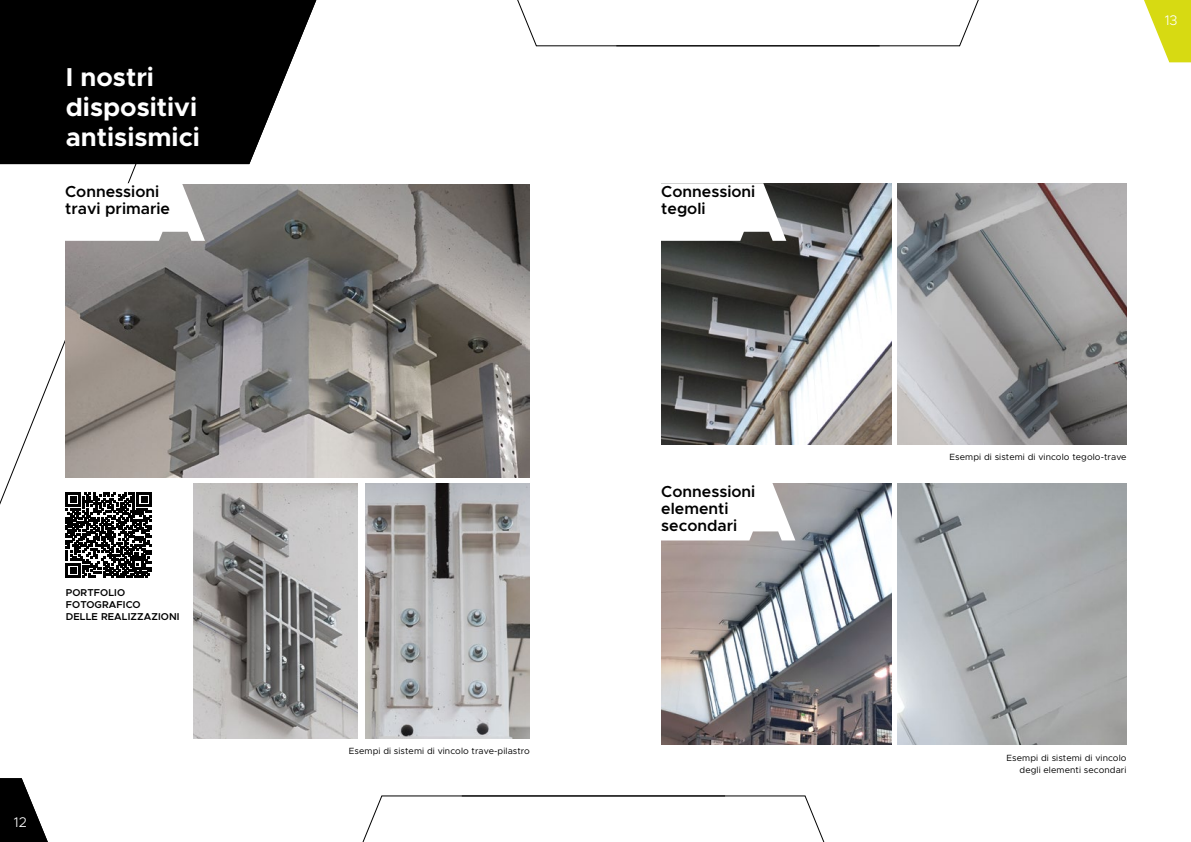
<style>
.page{position:relative;width:1191px;height:842px;background:#fff}
.page>*{position:absolute;margin:0;border:0;box-sizing:border-box;transform-origin:0 0}
.t1{font:700 26px/30px "Metropolis";color:#fff}
.t2{font:600 16px/17px "Metropolis";color:#000}
.t3{font:300 14px "Metropolis";color:#fff}
.t4{font:600 10px/12px "Metropolis";letter-spacing:.01em;color:#000}
.t5{font:9px/12px "Metropolis";letter-spacing:.01em;color:#000;text-align:right}
</style>
<div class="page">
<svg style="left:1144px;top:0;width:47px;height:62px"></svg>
<svg style="left:0;top:164px;width:206px;height:678px"></svg>
<svg style="left:517px;top:0;width:462px;height:47px"></svg>
<svg style="left:362px;top:795px;width:463px;height:47px"></svg>
<img style="left:365px;top:484px;width:165px;height:255px">
<img style="left:193px;top:484px;width:165px;height:255px">
<img style="left:662px;top:184px;width:229px;height:261px">
<img style="left:662px;top:484px;width:229px;height:260px">
<img style="left:897px;top:184px;width:229px;height:261px">
<img style="left:897px;top:484px;width:229px;height:260px">
<img style="left:65px;top:185px;width:465px;height:292px">
<svg style="left:14px;top:183px;width:191px;height:58px"></svg>
<svg style="left:661px;top:183px;width:125px;height:58px"></svg>
<svg style="left:662px;top:483px;width:133px;height:57px"></svg>
<svg style="left:0;top:0;width:316px;height:164px;fill:#000"></svg>
<svg style="left:66px;top:492px;width:86px;height:86px"></svg>
<h1 class="t1" style="left:66px;top:62px;width:136px">I nostri dispositivi antisismici</h1>
<h2 class="t2" style="left:65px;top:183px;width:106px">Connessioni travi primarie</h2>
<p class="t4" style="left:66px;top:587px;width:115px">PORTFOLIO<br>FOTOGRAFICO<br>DELLE REALIZZAZIONI</p>
<h3 class="t3" style="left:14px;top:813px;width:15px">12</h3>
<p class="t5" style="left:349px;top:745px;width:183px">Esempi di sistemi di vincolo trave-pilastro</p>
<h2 class="t2" style="left:661px;top:183px;width:96px">Connessioni tegoli</h2>
<h2 class="t2" style="left:661px;top:483px;width:96px">Connessioni elementi secondari</h2>
<h3 class="t3" style="left:1164px;top:12px;width:14px">13</h3>
<p class="t5" style="left:949px;top:451px;width:179px">Esempi di sistemi di vincolo tegolo-trave</p>
<p class="t5" style="left:1006px;top:751px;width:122px">Esempi di sistemi di vincolo degli elementi secondari</p>
</div>
